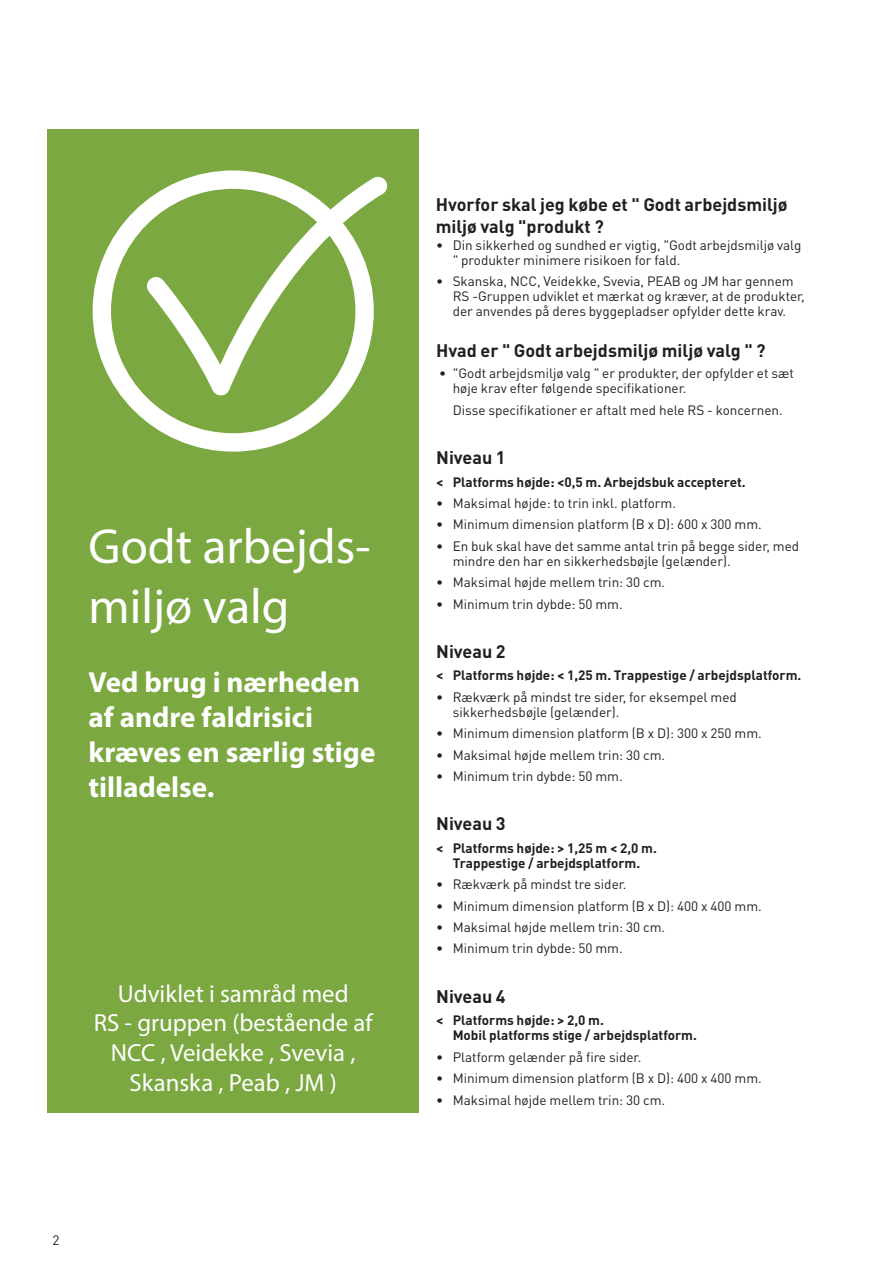
<style>
.page{position:relative;width:893px;height:1263px;background:#fff}
.page>*{position:absolute;margin:0;border:0;box-sizing:border-box;transform-origin:0 0}
.t1{font:49.5px/59.4px "Myriad Pro";color:#fff}
.t2{font:700 29.1px/35px "Myriad Pro";color:#fff}
.t3{font:24.75px/29.7px "Myriad Pro";color:#fff;text-align:center}
.t4{font:700 18px/21.6px "DIN Pro";color:#231f20}
.t5{font:13.5px/15px "DIN Pro";color:#231f20}
.t6{font:700 13.5px/15px "DIN Pro";color:#231f20;text-align:center}
</style>
<div class="page">
<div style="left:47px;top:129px;width:372px;height:983px;background:#7ba840"></div>
<svg style="left:130px;top:171px;width:258px;height:234px"></svg>
<div style="left:93px;top:170px;width:281px;height:282px;border:18px solid #fff;border-radius:50%"></div>
<h1 class="t1" style="left:88px;top:516px;width:284px">Godt arbejds&shy;miljø valg</h1>
<h2 class="t2" style="left:88px;top:664px;width:288px">Ved brug i nærheden af andre faldrisici kræves en særlig stige tilladelse.</h2>
<h3 class="t3" style="left:94px;top:978px;width:280px">Udviklet i samråd med<br>RS - gruppen (bestående af<br>NCC , Veidekke , Svevia ,<br>Skanska , Peab , JM )</h3>
<p class="t5" style="left:52px;top:1232px;width:9px">2</p>
<h3 class="t4" style="left:436px;top:193px;width:353px">Hvorfor skal jeg købe et " Godt arbejdsmiljø miljø valg "produkt ?</h3>
<p class="t5" style="left:453px;top:237px;width:350px;text-indent:-16px">• Din sikkerhed og sundhed er vigtig, "Godt arbejdsmiljø valg " produkter minimere risikoen for fald.</p>
<p class="t5" style="left:453px;top:273px;width:354px;text-indent:-16px">• Skanska, NCC, Veidekke, Svevia, PEAB og JM har gennem<br>RS -Gruppen udviklet et mærkat og kræver, at de produkter, der anvendes på deres byggepladser opfylder dette krav.</p>
<h3 class="t4" style="left:436px;top:339px;width:331px">Hvad er " Godt arbejdsmiljø miljø valg " ?</h3>
<p class="t5" style="left:453px;top:365px;width:343px;text-indent:-14px">• "Godt arbejdsmiljø valg " er produkter, der opfylder et sæt høje krav efter følgende specifikationer.</p>
<p class="t5" style="left:453px;top:402px;width:332px">Disse specifikationer er aftalt med hele RS - koncernen.</p>
<h3 class="t4" style="left:436px;top:446px;width:71px">Niveau 1</h3>
<p class="t6" style="left:436px;top:474px;width:311px">&lt; Platforms højde: &lt;0,5 m. Arbejdsbuk accepteret.</p>
<p class="t5" style="left:436px;top:495px;width:241px">• Maksimal højde: to trin inkl. platform.</p>
<p class="t5" style="left:436px;top:516px;width:327px">• Minimum dimension platform (B x D): 600 x 300 mm.</p>
<p class="t5" style="left:453px;top:538px;width:348px;text-indent:-16px">• En buk skal have det samme antal trin på begge sider, med mindre den har en sikkerhedsbøjle (gelænder).</p>
<p class="t5" style="left:436px;top:574px;width:231px">• Maksimal højde mellem trin: 30 cm.</p>
<p class="t5" style="left:436px;top:596px;width:188px">• Minimum trin dybde: 50 mm.</p>
<h3 class="t4" style="left:436px;top:640px;width:71px">Niveau 2</h3>
<p class="t6" style="left:436px;top:667px;width:367px">&lt; Platforms højde: &lt; 1,25 m. Trappestige / arbejdsplatform.</p>
<p class="t5" style="left:453px;top:689px;width:286px;text-indent:-16px">• Rækværk på mindst tre sider, for eksempel med sikkerhedsbøjle (gelænder).</p>
<p class="t5" style="left:436px;top:725px;width:327px">• Minimum dimension platform (B x D): 300 x 250 mm.</p>
<p class="t5" style="left:436px;top:747px;width:231px">• Maksimal højde mellem trin: 30 cm.</p>
<p class="t5" style="left:436px;top:768px;width:188px">• Minimum trin dybde: 50 mm.</p>
<h3 class="t4" style="left:436px;top:812px;width:71px">Niveau 3</h3>
<p class="t6" style="left:436px;top:840px;width:222px">&lt; Platforms højde: &gt; 1,25 m &lt; 2,0 m.<br>Trappestige / arbejdsplatform.</p>
<p class="t5" style="left:436px;top:876px;width:192px">• Rækværk på mindst tre sider.</p>
<p class="t5" style="left:436px;top:898px;width:327px">• Minimum dimension platform (B x D): 400 x 400 mm.</p>
<p class="t5" style="left:436px;top:919px;width:231px">• Maksimal højde mellem trin: 30 cm.</p>
<p class="t5" style="left:436px;top:940px;width:188px">• Minimum trin dybde: 50 mm.</p>
<h3 class="t4" style="left:436px;top:985px;width:71px">Niveau 4</h3>
<p class="t6" style="left:453px;top:1012px;width:246px;text-align:left;text-indent:-16px">&lt; Platforms højde: &gt; 2,0 m.<br>Mobil platforms stige / arbejdsplatform.</p>
<p class="t5" style="left:436px;top:1049px;width:207px">• Platform gelænder på fire sider.</p>
<p class="t5" style="left:436px;top:1070px;width:327px">• Minimum dimension platform (B x D): 400 x 400 mm.</p>
<p class="t5" style="left:436px;top:1091px;width:231px">• Maksimal højde mellem trin: 30 cm.</p>
</div>
